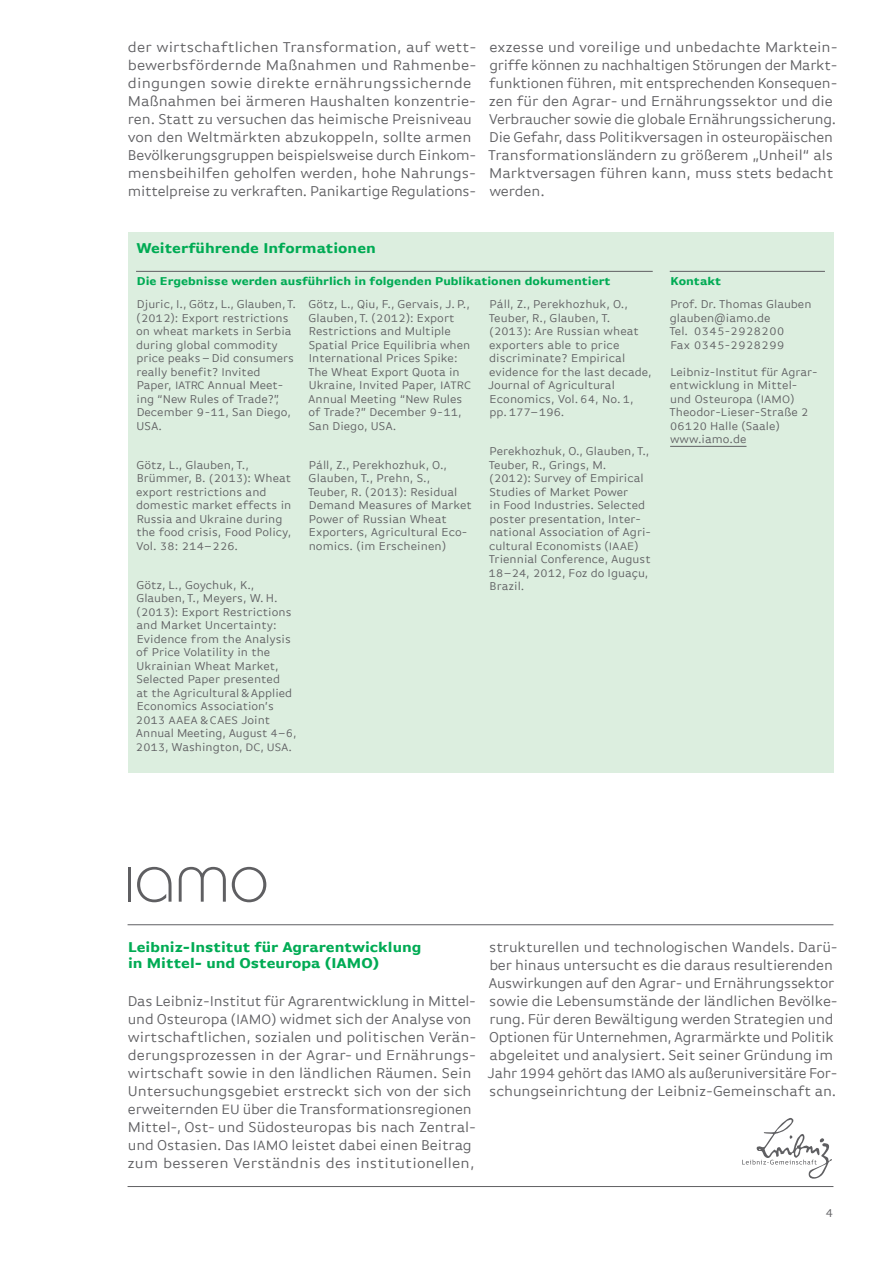
<style>
.page{position:relative;width:893px;height:1263px;background:#fff}
.page>*{position:absolute;margin:0;border:0;box-sizing:border-box;transform-origin:0 0}
.t1{font:15px/18px "Basic Gothic Offc";letter-spacing:-.01em;color:#5f5f62}
.t2{font:700 15px/15.8px "Basic Gothic Offc";color:#00ab54}
.t3{font:12px/13.5px "Basic Gothic Offc";color:#5f5f62}
.t4{font:700 12px "Basic Gothic Offc";color:#00ab54}
.t5{font:11.4px/13.5px "Basic Gothic Offc";color:#5f5f62;scale:1.05 1}
.s1{font-size:11.4px}
.s2{font-size:12px}
.s3{font-size:14.7px}
.s4{font-size:14.4px}
.s5{font-size:14.25px}
</style>
<div class="page">
<hr style="left:128px;top:924px;width:705px;height:1px;background:#5f5f62">
<hr style="left:128px;top:1186px;width:705px;height:1px;background:#5f5f62">
<div style="left:128px;top:232px;width:705px;height:540px;background:#dceedf"></div>
<hr style="left:670px;top:446px;width:76px;height:1px;background:#5f5f62">
<hr style="left:136px;top:271px;width:517px;height:1px;background:#5f5f62">
<hr style="left:670px;top:271px;width:155px;height:1px;background:#5f5f62">
<svg style="left:179px;top:867px;width:87px;height:35px"></svg>
<svg style="left:137px;top:867px;width:35px;height:35px"></svg>
<hr style="left:128px;top:867px;width:3px;height:35px;background:#5f5f62">
<svg style="left:742px;top:1118px;width:90px;height:61px"></svg>
<p class="t1" style="left:128px;top:38px;width:350px">der wirtschaftlichen Transformation, auf wett&shy;bewerbsfördernde Maßnahmen und Rahmenbe&shy;dingungen sowie direkte ernährungssichernde Maßnahmen bei ärmeren Haushalten konzentrie&shy;ren. Statt zu versuchen das heimische Preisniveau von den Weltmärkten abzukoppeln, sollte armen Bevölkerungsgruppen beispielsweise durch Einkom&shy;mensbeihilfen geholfen werden, hohe Nahrungs&shy;mittelpreise zu verkraften. Panikartige Regulations-</p>
<p class="t1" style="left:488px;top:38px;width:351px">exzesse und voreilige und unbedachte Marktein&shy;griffe können zu nachhaltigen Störungen der Markt&shy;funktionen führen, mit entsprechenden Konsequen&shy;zen für den Agrar- und Ernährungssektor und die Verbraucher sowie die globale Ernährungssicherung.<br>Die Gefahr, dass Politikversagen in osteuropäischen Transformationsländern zu größerem „Unheil“ als Marktversagen führen kann, muss stets bedacht werden.</p>
<p class="t2" style="left:136px;top:240px;width:241px">Weiterführende Informationen</p>
<p class="t4" style="left:137px;top:275px;width:475px">Die Ergebnisse werden ausführlich in folgenden Publikationen dokumentiert</p>
<p class="t3" style="left:136px;top:298px;width:161px">Djuric, I., Götz, L., Glauben, T. (<span class="s1">2012</span>): Export restrictions on wheat markets in Serbia during global commodity price peaks–Did consumers really benefit? Invited<br>Paper, <span class="s1">IATRC</span> Annual Meet&shy;ing “New Rules of Trade?”,<br>December <span class="s1">9</span>-<span class="s1">11</span>, San Diego,<br>USA.</p>
<p class="t3" style="left:136px;top:458px;width:157px">Götz, L., Glauben, T.,<br>Brümmer, B. (<span class="s1">2013</span>): Wheat export restrictions and domestic market effects in<br>Russia and Ukraine during the food crisis, Food Policy,</p>
<p class="t5" style="left:136px;top:539px;width:98px"><span class="s2">Vol.</span> 38<span class="s2">:</span> 214<span class="s2">–</span>226<span class="s2">.</span></p>
<p class="t3" style="left:136px;top:578px;width:157px">Götz, L., Goychuk, K.,<br>Glauben, T., Meyers, W. H. (<span class="s1">2013</span>): Export Restrictions and Market Uncertainty:<br>Evidence from the Analysis of Price Volatility in the<br>Ukrainian Wheat Market,<br>Selected Paper presented at the Agricultural &amp;Applied<br>Economics Association’s</p>
<p class="t5" style="left:136px;top:713px;width:130px">2013 AAEA &amp;CAES <span class="s2">Joint</span></p>
<p class="t3" style="left:136px;top:727px;width:162px">Annual Meeting, August <span class="s1">4</span>–<span class="s1">6</span>,<br><span class="s1">2013</span>, Washington, <span class="s1">DC</span>, <span class="s1">USA</span>.</p>
<p class="t3" style="left:308px;top:298px;width:165px">Götz, L., Qiu, F., Gervais, J. P.,<br>Glauben, T. (<span class="s1">2012</span>): Export<br>Restrictions and Multiple<br>Spatial Price Equilibria when<br>International Prices Spike:<br>The Wheat Export Quota in<br>Ukraine, Invited Paper, <span class="s1">IATRC<br></span>Annual Meeting “New Rules of Trade?” December <span class="s1">9</span>-<span class="s1">11</span>,<br>San Diego, USA.</p>
<p class="t3" style="left:308px;top:458px;width:165px">Páll, Z., Perekhozhuk, O.,<br>Glauben, T., Prehn, S.,<br>Teuber, R. (<span class="s1">2013</span>): Residual<br>Demand Measures of Market<br>Power of Russian Wheat<br>Exporters, Agricultural Eco&shy;nomics. (im Erscheinen)</p>
<p class="t3" style="left:488px;top:298px;width:165px">Páll, Z., Perekhozhuk, O.,<br>Teuber, R., Glauben, T. (<span class="s1">2013</span>): Are Russian wheat exporters able to price discriminate? Empirical evidence for the last decade,<br>Journal of Agricultural<br>Economics, Vol. <span class="s1">64</span>, No. <span class="s1">1</span>,</p>
<p class="t5" style="left:489px;top:406px;width:73px"><span class="s2">pp.</span> 177<span class="s2">–</span>196<span class="s2">.</span></p>
<p class="t3" style="left:489px;top:445px;width:164px">Perekhozhuk, O., Glauben, T.,<br>Teuber, R., Grings, M.<br>(<span class="s1">2012</span>): Survey of Empirical<br>Studies of Market Power<br>in Food Industries. Selected poster presentation, Inter&shy;national Association of Agri&shy;cultural Economists (<span class="s1">IAAE</span>)<br>Triennial Conference, August<br><span class="s1">18</span>–<span class="s1">24</span>, <span class="s1">2012</span>, Foz do Iguaçu,<br>Brazil.</p>
<p class="t4" style="left:670px;top:275px;width:52px">Kontakt</p>
<p class="t3" style="left:670px;top:298px;width:143px">Prof. Dr. Thomas Glauben glauben@iamo.de</p>
<p class="t5" style="left:669px;top:325px;width:111px"><span class="s2">Tel.</span> 0345<span class="s2">-</span>2928200<br><span class="s2">Fax</span> 0345<span class="s2">-</span>2928299</p>
<p class="t3" style="left:669px;top:365px;width:150px">Leibniz-Institut für Agrar&shy;entwicklung in Mittel&shy;und Osteuropa (<span class="s1">IAMO</span>)<br>Theodor-Lieser-Straße <span class="s1">2<br>06120</span> Halle (Saale) www.iamo.de</p>
<p class="t2" style="left:128px;top:939px;width:295px">Leibniz-Institut für Agrarentwicklung in Mittel- und Osteuropa <span class="s3">(</span>IAMO<span class="s3">)</span></p>
<p class="t1" style="left:127px;top:992px;width:350px">Das Leibniz-Institut für Agrarentwicklung in Mittel&shy;und Osteuropa <span class="s4">(</span><span class="s5">IAMO</span><span class="s4">)</span> widmet sich der Analyse von wirtschaftlichen, sozialen und politischen Verän&shy;derungsprozessen in der Agrar- und Ernährungs&shy;wirtschaft sowie in den ländlichen Räumen. Sein Untersuchungsgebiet erstreckt sich von der sich erweiternden <span class="s5">EU</span> über die Transformationsregionen Mittel-, Ost- und Südosteuropas bis nach Zentral&shy;und Ostasien. Das <span class="s5">IAMO</span> leistet dabei einen Beitrag zum besseren Verständnis des institutionellen,</p>
<p class="t1" style="left:488px;top:938px;width:352px">strukturellen und technologischen Wandels. Darü&shy;ber hinaus untersucht es die daraus resultierenden Auswirkungen auf den Agrar- und Ernährungssektor sowie die Lebensumstände der ländlichen Bevölke&shy;rung. Für deren Bewältigung werden Strategien und Optionen für Unternehmen, Agrarmärkte und Politik abgeleitet und analysiert. Seit seiner Gründung im Jahr <span class="s5">1994</span> gehört das <span class="s5">IAMO</span> als außeruniversitäre For&shy;schungseinrichtung der Leibniz-Gemeinschaft an.</p>
<p class="t3" style="left:825px;top:1206px;width:9px">4</p>
</div>
